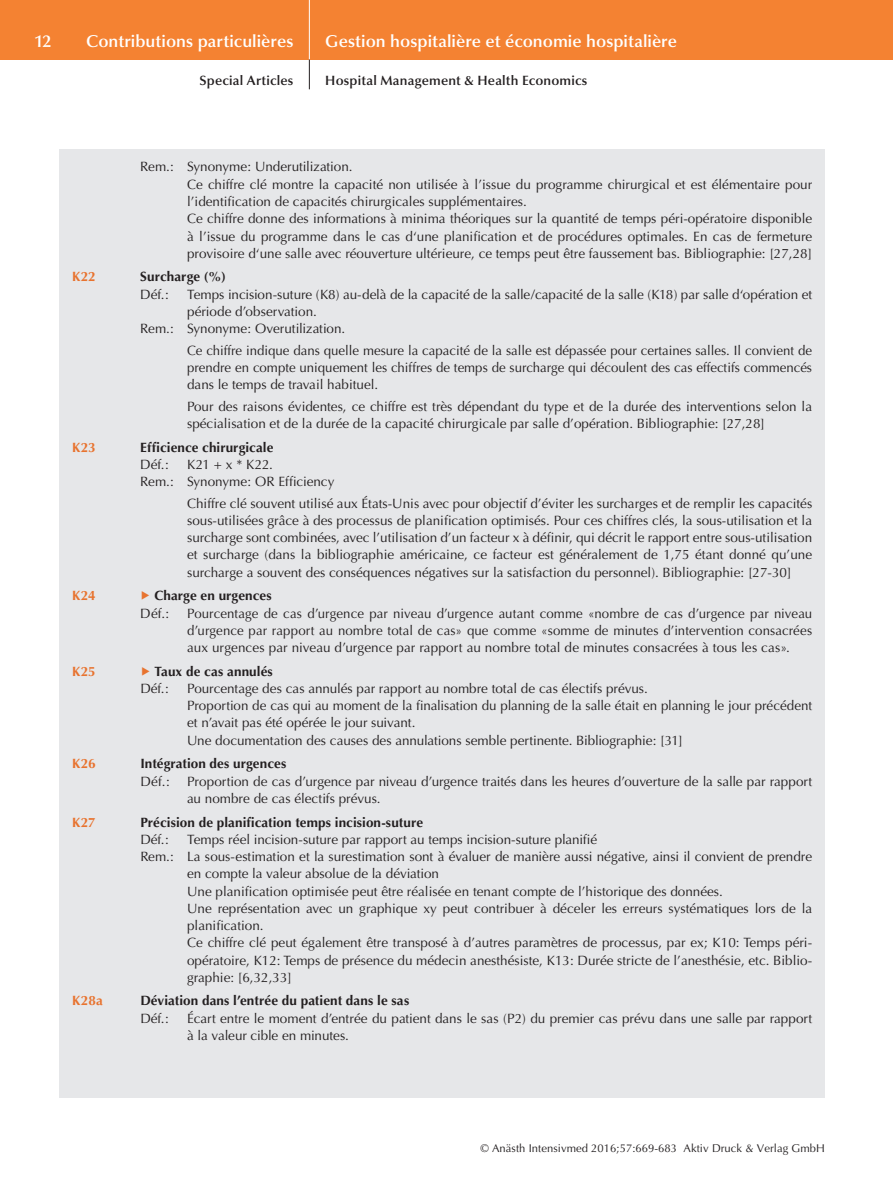
<style>
.page{position:relative;width:893px;height:1191px;background:#fff}
.page>*{position:absolute;margin:0;border:0;box-sizing:border-box;transform-origin:0 0}
.t1{font:600 17.25px "Optima";color:#fff}
.t2{font:13.5px/17.2px "Optima";color:#231f20}
.t3{font:700 13.5px/17.2px "Optima";letter-spacing:.005em;color:#231f20}
.t4{font:600 13.5px "Optima";letter-spacing:.015em;color:#231f20}
.t5{font:700 13.5px "Optima";letter-spacing:.01em;color:#e8732f}
.t6{font:11.25px "Optima";letter-spacing:.005em;color:#231f20}
.s1{color:#e8732f}
.s2{font-weight:400}
</style>
<div class="page">
<div style="left:0;top:0;width:893px;height:60px;background:#f48232"></div>
<hr style="left:309px;top:0;width:1px;height:60px;background:#fff">
<svg style="left:309px;top:60px;width:1px;height:29px"></svg>
<div style="left:60px;top:149px;width:765px;height:948px;background:#e6e7e9"></div>
<p class="t1" style="left:34px;top:31px;width:19px">12</p>
<p class="t1" style="left:86px;top:31px;width:209px">Contributions particulières</p>
<p class="t1" style="left:325px;top:31px;width:353px">Gestion hospitalière et économie hospitalière</p>
<p class="t4" style="left:199px;top:73px;width:95px">Special Articles</p>
<p class="t4" style="left:325px;top:73px;width:264px">Hospital Management &amp; Health Economics</p>
<p class="t2" style="left:187px;top:158px;width:627px;text-indent:-47px">Rem.: Synonyme: Underutilization.<br>Ce chiffre clé montre la capacité non utilisée à l’issue du programme chirurgical et est élémentaire pour l’identification de capacités chirurgicales supplémentaires.<br>Ce chiffre donne des informations à minima théoriques sur la quantité de temps péri-opératoire disponible à l’issue du programme dans le cas d‘une planification et de procédures optimales. En cas de fermeture provisoire d‘une salle avec réouverture ultérieure, ce temps peut être faussement bas. Bibliographie: [27,28]</p>
<p class="t5" style="left:72px;top:269px;width:25px">K22</p>
<p class="t3" style="left:140px;top:268px;width:87px">Surcharge (%)</p>
<p class="t2" style="left:140px;top:286px;width:30px">Déf.:</p>
<p class="t2" style="left:187px;top:286px;width:627px">Temps incision-suture (K8) au-delà de la capacité de la salle/capacité de la salle (K18) par salle d‘opération et</p>
<p class="t2" style="left:187px;top:303px;width:131px">période d’observation.</p>
<p class="t2" style="left:140px;top:320px;width:206px">Rem.: Synonyme: Overutilization.</p>
<p class="t2" style="left:187px;top:342px;width:626px;text-align:justify">Ce chiffre indique dans quelle mesure la capacité de la salle est dépassée pour certaines salles. Il convient de prendre en compte uniquement les chiffres de temps de surcharge qui découlent des cas effectifs commencés dans le temps de travail habituel.</p>
<p class="t2" style="left:187px;top:398px;width:626px">Pour des raisons évidentes, ce chiffre est très dépendant du type et de la durée des interventions selon la spécialisation et de la durée de la capacité chirurgicale par salle d’opération. Bibliographie: [27,28]</p>
<p class="t5" style="left:72px;top:439px;width:25px">K23</p>
<p class="t3" style="left:140px;top:438px;width:135px">Efficience chirurgicale</p>
<p class="t2" style="left:140px;top:456px;width:30px">Déf.:</p>
<p class="t2" style="left:140px;top:456px;width:196px;text-indent:47px">K21 + x * K22.<br>Rem.: Synonyme: OR Efficiency</p>
<p class="t2" style="left:187px;top:494px;width:627px;text-align:justify">Chiffre clé souvent utilisé aux États-Unis avec pour objectif d’éviter les surcharges et de remplir les capacités sous-utilisées grâce à des processus de planification optimisés. Pour ces chiffres clés, la sous-utilisation et la surcharge sont combinées, avec l’utilisation d’un facteur x à définir, qui décrit le rapport entre sous-utilisation et surcharge (dans la bibliographie américaine, ce facteur est généralement de 1,75 étant donné qu’une surcharge a souvent des conséquences négatives sur la satisfaction du personnel). Bibliographie: [27-30]</p>
<p class="t5" style="left:72px;top:588px;width:25px">K24</p>
<p class="t3" style="left:140px;top:587px;width:133px"><span class="s1">▶</span> Charge en urgences<br><span class="s2">Déf.:</span></p>
<p class="t2" style="left:187px;top:604px;width:627px;text-align:justify">Pourcentage de cas d’urgence par niveau d’urgence autant comme «nombre de cas d’urgence par niveau d’urgence par rapport au nombre total de cas» que comme «somme de minutes d’intervention consacrées aux urgences par niveau d’urgence par rapport au nombre total de minutes consacrées à tous les cas».</p>
<p class="t5" style="left:72px;top:663px;width:25px">K25</p>
<p class="t3" style="left:140px;top:662px;width:134px"><span class="s1">▶</span> Taux de cas annulés<br><span class="s2">Déf.:</span></p>
<p class="t2" style="left:187px;top:680px;width:627px">Pourcentage des cas annulés par rapport au nombre total de cas électifs prévus.<br>Proportion de cas qui au moment de la finalisation du planning de la salle était en planning le jour précédent et n’avait pas été opérée le jour suivant.<br>Une documentation des causes des annulations semble pertinente. Bibliographie: [31]</p>
<p class="t5" style="left:72px;top:756px;width:25px">K26</p>
<p class="t3" style="left:140px;top:755px;width:147px">Intégration des urgences</p>
<p class="t2" style="left:140px;top:772px;width:31px">Déf.:</p>
<p class="t2" style="left:187px;top:772px;width:627px">Proportion de cas d’urgence par niveau d’urgence traités dans les heures d’ouverture de la salle par rapport au nombre de cas électifs prévus.</p>
<p class="t5" style="left:72px;top:814px;width:25px">K27</p>
<p class="t3" style="left:140px;top:813px;width:284px">Précision de planification temps incision-suture</p>
<p class="t2" style="left:140px;top:830px;width:30px">Déf.:</p>
<p class="t2" style="left:187px;top:830px;width:412px">Temps réel incision-suture par rapport au temps incision-suture planifié</p>
<p class="t2" style="left:140px;top:848px;width:673px">Rem.: La sous-estimation et la surestimation sont à évaluer de manière aussi négative, ainsi il convient de prendre</p>
<p class="t2" style="left:187px;top:865px;width:253px">en compte la valeur absolue de la déviation</p>
<p class="t2" style="left:187px;top:882px;width:537px">Une planification optimisée peut être réalisée en tenant compte de l’historique des données.</p>
<p class="t2" style="left:187px;top:899px;width:627px">Une représentation avec un graphique xy peut contribuer à déceler les erreurs systématiques lors de la</p>
<p class="t2" style="left:187px;top:917px;width:78px">planification.</p>
<p class="t2" style="left:187px;top:934px;width:627px">Ce chiffre clé peut également être transposé à d’autres paramètres de processus, par ex; K10: Temps péri-</p>
<p class="t2" style="left:187px;top:951px;width:627px">opératoire, K12: Temps de présence du médecin anesthésiste, K13: Durée stricte de l’anesthésie, etc. Biblio-</p>
<p class="t2" style="left:187px;top:968px;width:106px">graphie: [6,32,33]</p>
<p class="t5" style="left:72px;top:993px;width:32px">K28a</p>
<p class="t3" style="left:140px;top:992px;width:270px">Déviation dans l’entrée du patient dans le sas</p>
<p class="t2" style="left:140px;top:1009px;width:30px">Déf.:</p>
<p class="t2" style="left:187px;top:1009px;width:627px">Écart entre le moment d’entrée du patient dans le sas (P2) du premier cas prévu dans une salle par rapport à la valeur cible en minutes.</p>
<p class="t6" style="left:480px;top:1142px;width:346px">© Anästh Intensivmed 2016;57:669-683 Aktiv Druck &amp; Verlag GmbH</p>
</div>
